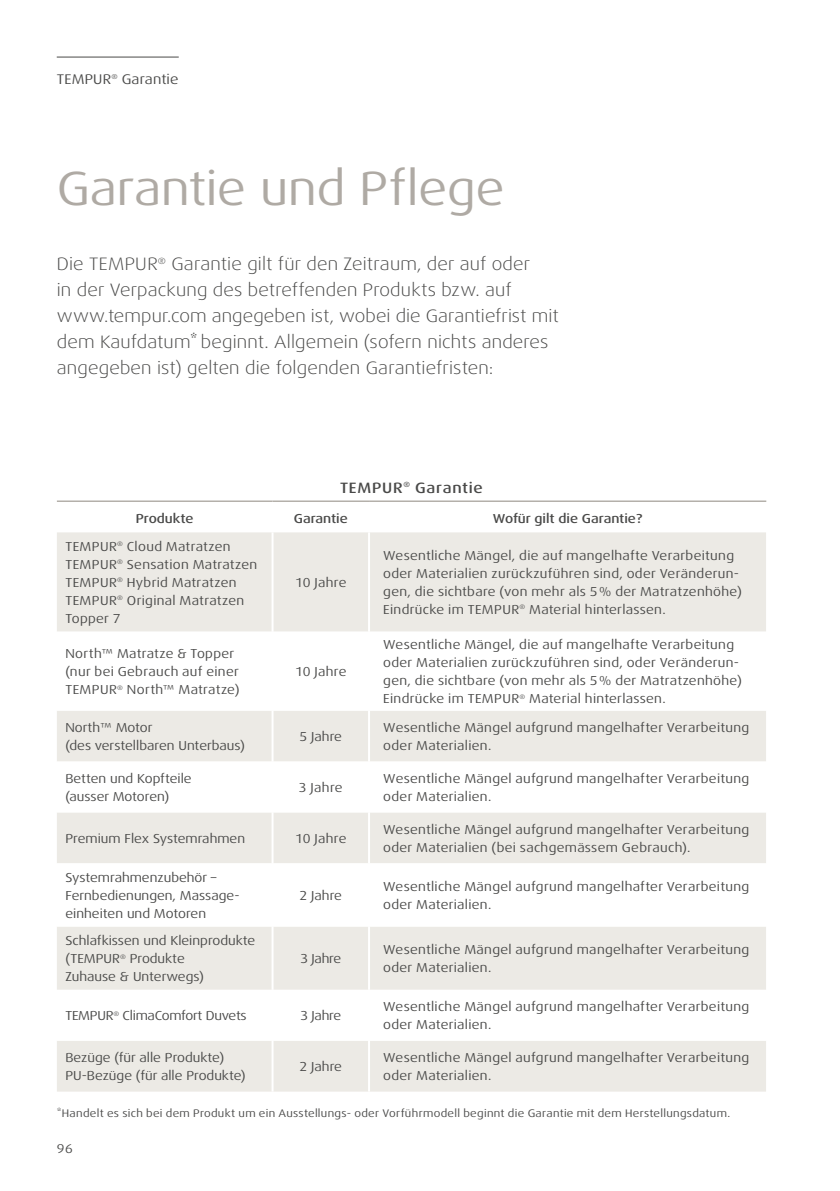
<style>
.page{position:relative;width:840px;height:1191px;background:#fff}
.page>*{position:absolute;margin:0;border:0;box-sizing:border-box;transform-origin:0 0}
.t1{font:expanded 48px "Dax Pro";letter-spacing:-.005em;color:#afaaa4}
.t2{font:300 expanded 18px/26px "Dax Pro";letter-spacing:.01em;color:#494948}
.t3{font:500 expanded 15px "Dax Pro";letter-spacing:.05em;color:#494948}
.t4{font:expanded 14px "Dax Pro";letter-spacing:.015em;color:#494948}
.t5{font:expanded 13px/18px "Dax Pro";letter-spacing:.02em;color:#494948}
.t6{font:expanded 13px/18px "Dax Pro";color:#494948}
.t7{font:500 expanded 13px "Dax Pro";color:#494948}
.t8{font:expanded 13px "Dax Pro";letter-spacing:-.02em;color:#494948}
.t9{font:expanded 12.8px "Dax Pro";color:#494948}
.t10{font:expanded 11px "Dax Pro";letter-spacing:.025em;color:#494948}
.s1{font-family:"Dax OT"}
</style>
<div class="page">
<hr style="left:57px;top:57px;width:122px;height:1px;background:#494948">
<div style="left:57px;top:532px;width:708px;height:559px;background:#eceae5"></div>
<svg style="left:57px;top:631px;width:708px;height:409px"></svg>
<hr style="left:271px;top:532px;width:2px;height:99px;background:#fff">
<hr style="left:368px;top:532px;width:2px;height:99px;background:#fff">
<hr style="left:271px;top:631px;width:2px;height:79px;background:#fff">
<hr style="left:368px;top:631px;width:2px;height:79px;background:#fff">
<hr style="left:271px;top:710px;width:2px;height:51px;background:#fff">
<hr style="left:368px;top:710px;width:2px;height:51px;background:#fff">
<hr style="left:271px;top:761px;width:2px;height:51px;background:#fff">
<hr style="left:368px;top:761px;width:2px;height:51px;background:#fff">
<hr style="left:271px;top:812px;width:2px;height:51px;background:#fff">
<hr style="left:368px;top:812px;width:2px;height:51px;background:#fff">
<hr style="left:271px;top:863px;width:2px;height:63px;background:#fff">
<hr style="left:368px;top:863px;width:2px;height:63px;background:#fff">
<hr style="left:271px;top:926px;width:2px;height:63px;background:#fff">
<hr style="left:368px;top:926px;width:2px;height:63px;background:#fff">
<hr style="left:271px;top:989px;width:2px;height:51px;background:#fff">
<hr style="left:368px;top:989px;width:2px;height:51px;background:#fff">
<hr style="left:271px;top:1040px;width:2px;height:51px;background:#fff">
<hr style="left:368px;top:1040px;width:2px;height:51px;background:#fff">
<hr style="left:57px;top:500px;width:215px;height:2px;background:#afaaa4">
<hr style="left:272px;top:500px;width:97px;height:2px;background:#afaaa4">
<hr style="left:369px;top:500px;width:396px;height:2px;background:#afaaa4">
<p class="t4" style="left:57px;top:70px;width:123px">TEMPUR<sup>®</sup> Garantie</p>
<h1 class="t1" style="left:57px;top:158px;width:449px">Garantie und Pflege</h1>
<p class="t2" style="left:57px;top:251px;width:503px">Die TEMPUR<sup>®</sup> Garantie gilt für den Zeitraum, der auf oder<br>in der Verpackung des betreffenden Produkts bzw. auf www.tempur.com angegeben ist, wobei die Garantiefrist mit dem Kaufdatum* beginnt. Allgemein (sofern nichts anderes angegeben ist) gelten die folgenden Garantiefristen:</p>
<p class="t3" style="left:340px;top:478px;width:144px">TEMPUR<sup>®</sup> Garantie</p>
<p class="t7" style="left:136px;top:510px;width:59px">Produkte</p>
<p class="t7" style="left:293px;top:510px;width:56px">Garantie</p>
<p class="t7" style="left:492px;top:510px;width:151px">Wofür gilt die Garantie?</p>
<p class="t5" style="left:65px;top:538px;width:193px">TEMPUR<sup>®</sup> Cloud Matratzen<br>TEMPUR<sup>®</sup> Sensation Matratzen<br>TEMPUR<sup>®</sup> Hybrid Matratzen<br>TEMPUR<sup>®</sup> Original Matratzen<br>Topper 7</p>
<p class="t5" style="left:383px;top:547px;width:360px">Wesentliche Mängel, die auf mangelhafte Verarbeitung oder Materialien zurückzuführen sind, oder Veränderun&shy;gen, die sichtbare (von mehr als 5% der Matratzenhöhe)<br>Eindrücke im TEMPUR<sup>®</sup> Material hinterlassen.</p>
<p class="t5" style="left:295px;top:574px;width:53px">10 Jahre</p>
<p class="t5" style="left:65px;top:645px;width:175px">North<span class="s1">™</span> Matratze &amp; Topper (nur bei Gebrauch auf einer<br>TEMPUR<sup>®</sup> North<span class="s1">™</span> Matratze)</p>
<p class="t5" style="left:295px;top:663px;width:53px">10 Jahre</p>
<p class="t5" style="left:383px;top:636px;width:360px">Wesentliche Mängel, die auf mangelhafte Verarbeitung oder Materialien zurückzuführen sind, oder Veränderun&shy;gen, die sichtbare (von mehr als 5% der Matratzenhöhe)<br>Eindrücke im TEMPUR<sup>®</sup> Material hinterlassen.</p>
<p class="t6" style="left:65px;top:719px;width:181px">North<span class="s1">™</span> Motor<br>(des verstellbaren Unterbaus)</p>
<p class="t5" style="left:299px;top:728px;width:44px">5 Jahre</p>
<p class="t5" style="left:383px;top:719px;width:367px">Wesentliche Mängel aufgrund mangelhafter Verarbeitung oder Materialien.</p>
<p class="t6" style="left:65px;top:769px;width:128px">Betten und Kopfteile (ausser Motoren)</p>
<p class="t5" style="left:299px;top:778px;width:45px">3 Jahre</p>
<p class="t5" style="left:383px;top:769px;width:367px">Wesentliche Mängel aufgrund mangelhafter Verarbeitung oder Materialien.</p>
<p class="t6" style="left:65px;top:829px;width:181px">Premium Flex Systemrahmen</p>
<p class="t5" style="left:295px;top:829px;width:53px">10 Jahre</p>
<p class="t5" style="left:383px;top:820px;width:367px">Wesentliche Mängel aufgrund mangelhafter Verarbeitung oder Materialien (bei sachgemässem Gebrauch).</p>
<p class="t6" style="left:65px;top:868px;width:176px">Systemrahmenzubehör –<br>Fernbedienungen, Massage&shy;einheiten und Motoren</p>
<p class="t5" style="left:299px;top:886px;width:44px">2 Jahre</p>
<p class="t5" style="left:383px;top:877px;width:367px">Wesentliche Mängel aufgrund mangelhafter Verarbeitung oder Materialien.</p>
<p class="t6" style="left:65px;top:932px;width:191px">Schlafkissen und Kleinprodukte (TEMPUR<sup>®</sup> Produkte<br>Zuhause &amp; Unterwegs)</p>
<p class="t5" style="left:300px;top:950px;width:42px">3 Jahre</p>
<p class="t5" style="left:383px;top:941px;width:367px">Wesentliche Mängel aufgrund mangelhafter Verarbeitung oder Materialien.</p>
<p class="t8" style="left:65px;top:1007px;width:183px">TEMPUR<sup>®</sup> ClimaComfort Duvets</p>
<p class="t5" style="left:300px;top:1007px;width:42px">3 Jahre</p>
<p class="t5" style="left:383px;top:998px;width:367px">Wesentliche Mängel aufgrund mangelhafter Verarbeitung oder Materialien.</p>
<p class="t6" style="left:65px;top:1048px;width:182px">Bezüge (für alle Produkte)<br>PU-Bezüge (für alle Produkte)</p>
<p class="t5" style="left:299px;top:1058px;width:44px">2 Jahre</p>
<p class="t5" style="left:383px;top:1049px;width:367px">Wesentliche Mängel aufgrund mangelhafter Verarbeitung oder Materialien.</p>
<p class="t10" style="left:57px;top:1106px;width:674px">*Handelt es sich bei dem Produkt um ein Ausstellungs- oder Vorführmodell beginnt die Garantie mit dem Herstellungsdatum.</p>
<p class="t9" style="left:57px;top:1140px;width:18px">96</p>
</div>
